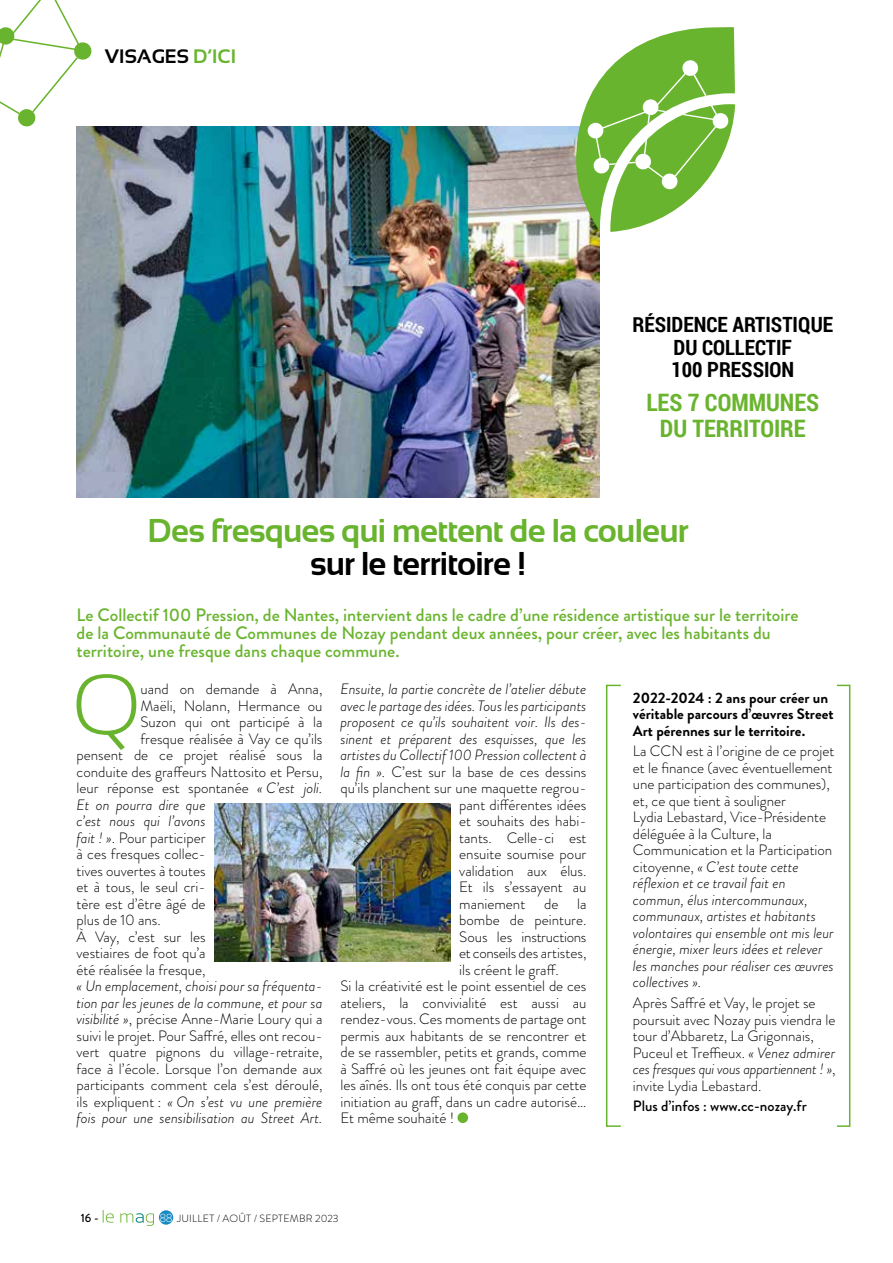
<style>
.page{position:relative;width:893px;height:1263px;background:#fff}
.page>*{position:absolute;margin:0;border:0;box-sizing:border-box;transform-origin:0 0}
.t1{font:300 85.95px "Sansation";color:#69b42e}
.t2{font:700 33px "Sansation";letter-spacing:-.025em;color:#69b42e}
.t3{font:700 33px "Sansation";letter-spacing:-.025em;color:#000}
.t4{font:700 24px/25.5px "Roboto Condensed";color:#69b42e;text-align:center}
.t5{font:700 21px/22.5px "Roboto Condensed";color:#000;text-align:center}
.t6{font:700 19.5px "Sansation";color:#000}
.t7{font:500 18px/18px "Brandon Grotesque";color:#69b42e}
.t8{font:300 15px/16.5px "Brandon Grotesque";color:#000;text-align:justify}
.t9{font:italic 300 15px/16.5px "Brandon Grotesque";color:#000}
.t10{font:700 15px/16.5px "Brandon Grotesque";color:#000}
.t11{font:500 15px "Brandon Grotesque";color:#000}
.t12{font:300 15px "Brandon Grotesque";letter-spacing:-.02em;color:#000}
.t13{font:500 12px "Brandon Grotesque";color:#000}
.t14{font:300 10.5px "Brandon Grotesque";letter-spacing:.02em;color:#000}
.s1{color:#69b42e}
.s2{font-style:italic}
.s3{font-style:normal}
.s4{font-size:12px;color:#fff}
</style>
<div class="page">
<svg style="left:0;top:0;width:92px;height:127px"></svg>
<div style="left:159px;top:1210px;width:14px;height:15px;background:#178ac3;border-radius:50%"></div>
<svg style="left:103px;top:1210px;width:51px;height:16px"></svg>
<img style="left:77px;top:126px;width:522px;height:371px">
<div style="left:457px;top:1112px;width:11px;height:11px;background:#69b42e;border-radius:50%"></div>
<div style="left:836px;top:685px;width:14px;height:442px;border:2px solid #69b42e"></div>
<div style="left:606px;top:685px;width:15px;height:442px;border:2px solid #69b42e"></div>
<svg style="left:575px;top:27px;width:160px;height:205px"></svg>
<img style="left:214px;top:804px;width:237px;height:157px">
<h3 class="t6" style="left:105px;top:45px;width:133px">VISAGES <span class="s1">D’ICI</span></h3>
<h3 class="t5" style="left:632px;top:313px;width:202px">RÉSIDENCE ARTISTIQUE<br>DU COLLECTIF<br>100 PRESSION</h3>
<h3 class="t4" style="left:646px;top:389px;width:174px">LES 7 COMMUNES<br>DU TERRITOIRE</h3>
<h2 class="t2" style="left:148px;top:512px;width:543px">Des fresques qui mettent de la couleur</h2>
<h2 class="t3" style="left:310px;top:545px;width:218px">sur le territoire !</h2>
<p class="t7" style="left:77px;top:606px;width:724px">Le Collectif 100 Pression, de Nantes, intervient dans le cadre d’une résidence artistique sur le territoire de la Communauté de Communes de Nozay pendant deux années, pour créer, avec les habitants du territoire, une fresque dans chaque commune.</p>
<h1 class="t1" style="left:72px;top:657px;width:70px">Q</h1>
<p class="t8" style="left:140px;top:681px;width:183px">uand on demande à Anna,</p>
<p class="t9" style="left:340px;top:681px;width:247px">Ensuite, la partie concrète de l’atelier débute</p>
<p class="t9" style="left:340px;top:697px;width:247px">avec le partage des idées. Tous les participants</p>
<p class="t9" style="left:340px;top:714px;width:247px">proposent ce qu’ils souhaitent voir. Ils des-</p>
<p class="t9" style="left:340px;top:730px;width:247px">sinent et préparent des esquisses, que les</p>
<p class="t9" style="left:340px;top:747px;width:247px">artistes du Collectif 100 Pression collectent à</p>
<p class="t8" style="left:340px;top:763px;width:247px"><span class="s2">la fin ».</span> C’est sur la base de ces dessins</p>
<p class="t8" style="left:340px;top:780px;width:247px">qu’ils planchent sur une maquette regrou-</p>
<p class="t8" style="left:459px;top:796px;width:129px">pant différentes idées</p>
<p class="t8" style="left:459px;top:813px;width:129px">et souhaits des habi-</p>
<p class="t8" style="left:459px;top:829px;width:129px">tants. Celle-ci est</p>
<p class="t8" style="left:459px;top:846px;width:129px">ensuite soumise pour</p>
<p class="t8" style="left:459px;top:862px;width:129px">validation aux élus.</p>
<p class="t8" style="left:459px;top:879px;width:129px">Et ils s’essayent au</p>
<p class="t8" style="left:459px;top:895px;width:68px">maniement</p>
<p class="t8" style="left:544px;top:895px;width:16px">de</p>
<p class="t8" style="left:577px;top:895px;width:11px">la</p>
<p class="t8" style="left:459px;top:912px;width:129px">bombe de peinture.</p>
<p class="t12" style="left:459px;top:926px;width:129px">Sous les instructions</p>
<p class="t8" style="left:459px;top:945px;width:129px">et conseils des artistes,</p>
<p class="t8" style="left:459px;top:961px;width:101px">ils créent le graff.</p>
<p class="t8" style="left:340px;top:978px;width:247px">Si la créativité est le point essentiel de ces</p>
<p class="t8" style="left:340px;top:994px;width:247px">ateliers, la convivialité est aussi au</p>
<p class="t8" style="left:340px;top:1011px;width:247px">rendez-vous. Ces moments de partage ont</p>
<p class="t8" style="left:340px;top:1027px;width:247px">permis aux habitants de se rencontrer et</p>
<p class="t8" style="left:340px;top:1044px;width:247px">de se rassembler, petits et grands, comme</p>
<p class="t8" style="left:340px;top:1060px;width:247px">à Saffré où les jeunes ont fait équipe avec</p>
<p class="t8" style="left:340px;top:1077px;width:247px">les aînés. Ils ont tous été conquis par cette</p>
<p class="t8" style="left:340px;top:1093px;width:247px">initiation au graff, dans un cadre autorisé…</p>
<p class="t8" style="left:340px;top:1110px;width:115px">Et même souhaité !</p>
<p class="t10" style="left:633px;top:689px;width:202px">2022-2024 : 2 ans pour créer un véritable parcours d’œuvres Street<br>Art pérennes sur le territoire.</p>
<p class="t9" style="left:633px;top:743px;width:203px"><span class="s3">La CCN est à l’origine de ce projet et le finance (avec éventuellement une participation des communes), et, ce que tient à souligner<br>Lydia Lebastard, Vice-Présidente déléguée à la Culture, la<br>Communication et la Participation citoyenne,</span> « C’est toute cette réflexion et ce travail fait en commun, élus intercommunaux, communaux, artistes et habitants volontaires qui ensemble ont mis leur énergie, mixer leurs idées et relever les manches pour réaliser ces œuvres collectives ».</p>
<p class="t8" style="left:633px;top:995px;width:204px;text-align:left">Après Saffré et Vay, le projet se poursuit avec Nozay puis viendra le tour d’Abbaretz, La Grigonnais, Puceul et Treffieux. <span class="s2">« Venez admirer ces fresques qui vous appartiennent ! »</span>, invite Lydia Lebastard.</p>
<p class="t11" style="left:633px;top:1096px;width:175px">Plus d’infos : www.cc-nozay.fr</p>
<p class="t8" style="left:140px;top:697px;width:184px">Maëli, Nolann, Hermance ou</p>
<p class="t8" style="left:140px;top:714px;width:184px">Suzon qui ont participé à la</p>
<p class="t8" style="left:140px;top:730px;width:183px">fresque réalisée à Vay ce qu’ils</p>
<p class="t8" style="left:77px;top:747px;width:247px">pensent de ce projet réalisé sous la</p>
<p class="t8" style="left:77px;top:763px;width:247px">conduite des graffeurs Nattosito et Persu,</p>
<p class="t8" style="left:77px;top:780px;width:247px">leur réponse est spontanée <span class="s2">« C’est joli.</span></p>
<p class="t9" style="left:77px;top:796px;width:131px">Et on pourra dire que</p>
<p class="t9" style="left:77px;top:813px;width:131px">c’est nous qui l’avons</p>
<p class="t8" style="left:77px;top:829px;width:131px"><span class="s2">fait ! »</span>. Pour participer</p>
<p class="t8" style="left:77px;top:846px;width:131px">à ces fresques collec-</p>
<p class="t8" style="left:77px;top:862px;width:131px">tives ouvertes à toutes</p>
<p class="t8" style="left:77px;top:879px;width:131px">et à tous, le seul cri-</p>
<p class="t8" style="left:77px;top:895px;width:131px">tère est d’être âgé de</p>
<p class="t8" style="left:77px;top:912px;width:86px">plus de 10 ans.</p>
<p class="t8" style="left:77px;top:928px;width:131px">À Vay, c’est sur les</p>
<p class="t8" style="left:77px;top:945px;width:131px">vestiaires de foot qu’a</p>
<p class="t8" style="left:77px;top:961px;width:131px">été réalisée la fresque,</p>
<p class="t8" style="left:77px;top:978px;width:247px"><span class="s2">« Un emplacement, choisi pour sa fréquenta&shy;tion par les jeunes de la commune, et pour sa visibilité »</span>, précise Anne-Marie Loury qui a suivi le projet. Pour Saffré, elles ont recou&shy;vert quatre pignons du village-retraite, face à l’école. Lorsque l’on demande aux participants comment cela s’est déroulé, ils expliquent : <span class="s2">« On s’est vu une première fois pour une sensibilisation au Street Art.</span></p>
<p class="t13" style="left:81px;top:1210px;width:19px">16 -</p>
<p class="t14" style="left:159px;top:1211px;width:181px"><span class="s4">88</span> JUILLET / AOÛT / SEPTEMBR 2023</p>
</div>
